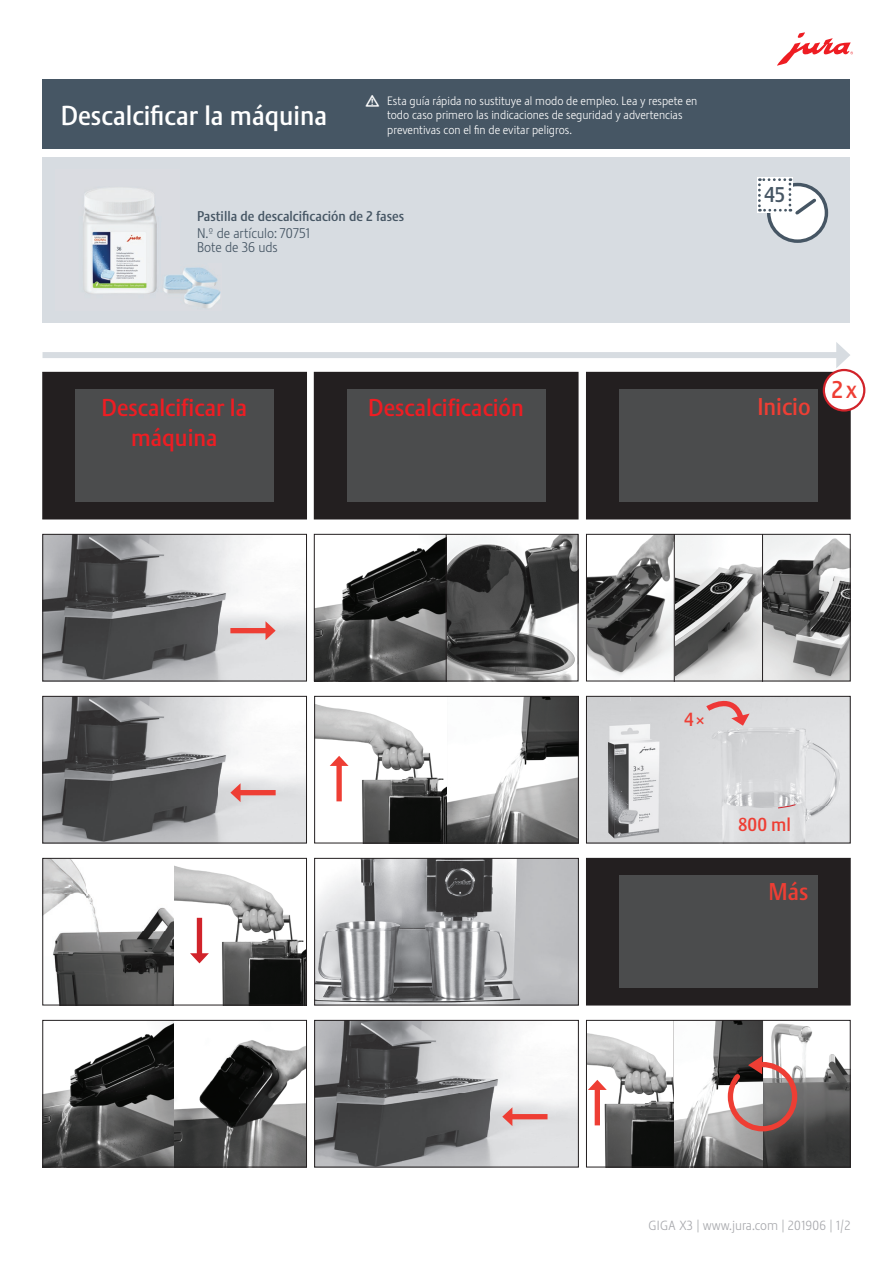
<style>
.page{position:relative;width:893px;height:1263px;background:#fff}
.page>*{position:absolute;margin:0;border:0;box-sizing:border-box;transform-origin:0 0}
.t1{font:27px "Stalemate Pro 2 J Medium";color:#fff}
.t2{font:24px/30px "Stalemate Pro 2 J Medium";color:#ee1d23;text-align:center}
.t3{font:24px "Stalemate Pro 2 J Medium";color:#ee3e34}
.t4{font:21px "Stalemate Pro 2 J Medium";color:#465664}
.t5{font:18.6px "Stalemate Pro 2 J Medium";color:#ee3e34}
.t6{font:13.8px "Stalemate Pro 2 J Medium";color:#465664}
.t7{font:13.8px "Stalemate Pro 2 J Light";color:#465664}
.t8{font:13.5px "Stalemate Pro 2 J Light";color:#a8a9ad}
.t9{font:12px/14.4px "Stalemate Pro 2 J Light";color:#fff}
.s1{font-family:"Jura Pict 2006"}
.s2{color:#231f20}
.s3{font-size:13.2px}
</style>
<div class="page">
<div style="left:43px;top:80px;width:807px;height:69px;background:#465664"></div>
<div style="left:43px;top:158px;width:807px;height:165px;background:#d7dce1"></div>
<div style="left:43px;top:352px;width:798px;height:6px;background:#d7dce1"></div>
<svg style="left:836px;top:342px;width:14px;height:26px"></svg>
<svg style="left:777px;top:32px;width:76px;height:34px"></svg>
<img style="left:45px;top:536px;width:260px;height:143px">
<div style="left:230px;top:628px;width:39px;height:5px;background:#ee3e34"></div>
<svg style="left:265px;top:621px;width:11px;height:19px"></svg>
<div style="left:43px;top:534px;width:264px;height:147px;border:1px solid #231f20"></div>
<img style="left:45px;top:698px;width:260px;height:143px">
<div style="left:237px;top:790px;width:39px;height:5px;background:#ee3e34"></div>
<svg style="left:230px;top:783px;width:11px;height:19px"></svg>
<div style="left:43px;top:696px;width:264px;height:147px;border:1px solid #231f20"></div>
<img style="left:45px;top:1022px;width:260px;height:143px">
<hr style="left:174px;top:1020px;width:1px;height:147px;background:#231f20">
<div style="left:43px;top:1020px;width:264px;height:147px;border:1px solid #231f20"></div>
<img style="left:45px;top:860px;width:260px;height:143px">
<hr style="left:174px;top:858px;width:1px;height:147px;background:#231f20">
<div style="left:197px;top:918px;width:5px;height:39px;background:#d1232a"></div>
<svg style="left:190px;top:953px;width:19px;height:10px"></svg>
<div style="left:43px;top:858px;width:264px;height:147px;border:1px solid #231f20"></div>
<img style="left:316px;top:536px;width:260px;height:143px">
<hr style="left:446px;top:534px;width:1px;height:147px;background:#231f20">
<div style="left:314px;top:534px;width:264px;height:147px;border:1px solid #231f20"></div>
<img style="left:316px;top:698px;width:261px;height:143px">
<hr style="left:446px;top:696px;width:1px;height:147px;background:#231f20">
<div style="left:336px;top:762px;width:6px;height:39px;background:#ee3e34"></div>
<svg style="left:330px;top:756px;width:19px;height:10px"></svg>
<div style="left:314px;top:696px;width:265px;height:147px;border:1px solid #231f20"></div>
<img style="left:316px;top:860px;width:261px;height:143px">
<div style="left:314px;top:858px;width:265px;height:147px;border:1px solid #231f20"></div>
<img style="left:316px;top:1022px;width:261px;height:143px">
<div style="left:509px;top:1114px;width:38px;height:5px;background:#ee3e34"></div>
<svg style="left:502px;top:1107px;width:10px;height:19px"></svg>
<div style="left:314px;top:1020px;width:265px;height:147px;border:1px solid #231f20"></div>
<img style="left:588px;top:536px;width:260px;height:143px">
<hr style="left:674px;top:534px;width:1px;height:147px;background:#231f20">
<hr style="left:762px;top:534px;width:1px;height:147px;background:#231f20">
<div style="left:586px;top:534px;width:264px;height:147px;border:1px solid #231f20"></div>
<img style="left:588px;top:698px;width:260px;height:34px">
<img style="left:664px;top:732px;width:184px;height:109px">
<img style="left:595px;top:702px;width:69px;height:139px">
<svg style="left:702px;top:698px;width:48px;height:28px"></svg>
<svg style="left:777px;top:803px;width:19px;height:6px"></svg>
<div style="left:586px;top:696px;width:264px;height:147px;border:1px solid #231f20"></div>
<img style="left:588px;top:1022px;width:260px;height:143px">
<hr style="left:674px;top:1020px;width:1px;height:147px;background:#231f20">
<hr style="left:762px;top:1020px;width:1px;height:147px;background:#231f20">
<div style="left:595px;top:1086px;width:5px;height:39px;background:#ee3e34"></div>
<svg style="left:588px;top:1080px;width:19px;height:10px"></svg>
<svg style="left:725px;top:1052px;width:75px;height:82px"></svg>
<div style="left:586px;top:1020px;width:264px;height:147px;border:1px solid #231f20"></div>
<div style="left:43px;top:372px;width:263px;height:147px;background:#231f20"></div>
<div style="left:75px;top:389px;width:199px;height:113px;background:#4b4c4d"></div>
<div style="left:314px;top:372px;width:264px;height:147px;background:#231f20"></div>
<div style="left:347px;top:389px;width:198px;height:113px;background:#4b4c4d"></div>
<div style="left:586px;top:858px;width:264px;height:147px;background:#231f20"></div>
<div style="left:619px;top:875px;width:199px;height:113px;background:#4b4c4d"></div>
<div style="left:769px;top:185px;width:57px;height:56px;background:#fff;border-radius:50%"></div>
<div style="left:767px;top:183px;width:61px;height:60px;border:3px solid #465664;border-radius:50%"></div>
<div style="left:757px;top:177px;width:35px;height:36px;background:#fff"></div>
<svg style="left:758px;top:178px;width:61px;height:40px"></svg>
<img style="left:84px;top:187px;width:137px;height:121px">
<div style="left:586px;top:372px;width:264px;height:147px;background:#231f20"></div>
<div style="left:619px;top:389px;width:199px;height:113px;background:#4b4c4d"></div>
<div style="left:824px;top:370px;width:40px;height:40px;background:#fff;border-radius:50%"></div>
<div style="left:823px;top:369px;width:42px;height:43px;border:2px solid #d1232a;border-radius:50%"></div>
<h1 class="t1" style="left:61px;top:99px;width:268px">Descalcificar la máquina</h1>
<p class="t9" style="left:387px;top:94px;width:312px;text-indent:-21px"><span class="s1">J</span> Esta guía rápida no sustituye al modo de empleo. Lea y respete en todo caso primero las indicaciones de seguridad y advertencias preventivas con el fin de evitar peligros.</p>
<p class="t6" style="left:197px;top:208px;width:209px">Pastilla de descalcificación de 2 fases</p>
<p class="t7" style="left:197px;top:239px;width:82px">Bote de 36 uds</p>
<p class="t7" style="left:197px;top:225px;width:114px">N.º de artículo: 70751</p>
<h2 class="t2" style="left:102px;top:393px;width:147px">Descalcificar la máquina</h2>
<h2 class="t2" style="left:368px;top:393px;width:157px">Descalcificación</h2>
<h3 class="t4" style="left:764px;top:182px;width:23px">45<span class="s2">20</span></h3>
<h2 class="t3" style="left:757px;top:392px;width:55px">Inicio</h2>
<h2 class="t3" style="left:831px;top:375px;width:27px">2 x</h2>
<h3 class="t5" style="left:684px;top:708px;width:22px">4 ×</h3>
<h3 class="t5" style="left:738px;top:814px;width:54px">800 ml</h3>
<h2 class="t3" style="left:768px;top:877px;width:41px">Más</h2>
<p class="t8" style="left:648px;top:1217px;width:204px"><span class="s3">GIGA X3</span> | www.jura.com | <span class="s3">201906</span> | <span class="s3">1</span> / <span class="s3">2</span></p>
</div>
